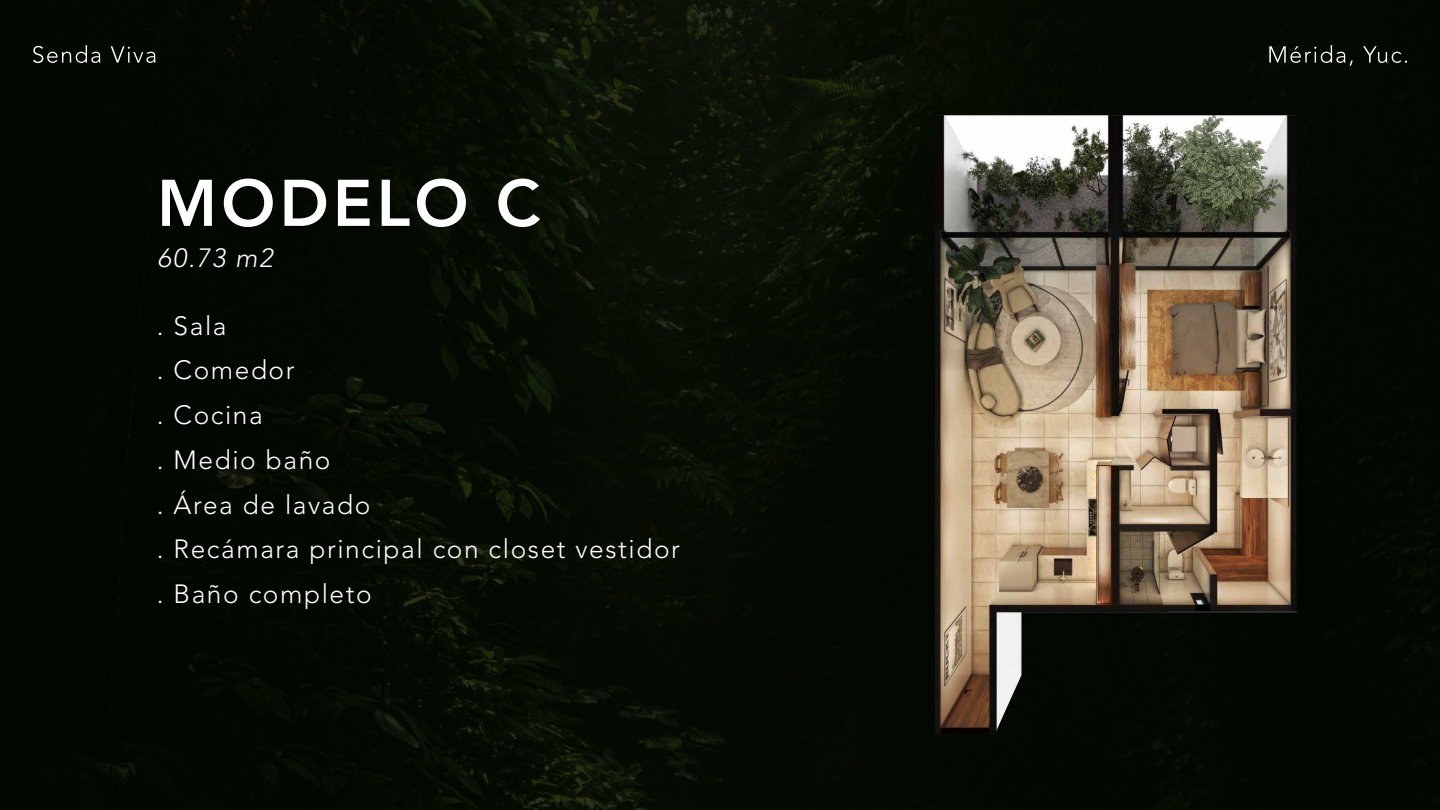
<style>
.page{position:relative;width:1440px;height:810px;background:#fff}
.page>*{position:absolute;margin:0;border:0;box-sizing:border-box;transform-origin:0 0}
.t1{font:800 65.18px "Avenir LT Pro";letter-spacing:.06em;color:#fff}
.t2{font:300 26.25px/44.8px "Avenir LT Pro";letter-spacing:.06em;color:#fff}
.t3{font:italic 300 26.25px "Avenir LT Pro";color:#fff}
</style>
<div class="page">
<div style="left:0;top:0;width:1439px;height:810px;background:#000600"></div>
<img style="left:934px;top:115px;width:362px;height:619px">
<svg style="left:1269px;top:45px;width:83px;height:21px"></svg>
<svg style="left:1363px;top:46px;width:43px;height:17px"></svg>
<svg style="left:33px;top:45px;width:67px;height:18px"></svg>
<svg style="left:111px;top:46px;width:44px;height:17px"></svg>
<h1 class="t1" style="left:157px;top:165px;width:385px">MODELO C</h1>
<p class="t3" style="left:158px;top:242px;width:117px">60.73 m2</p>
<p class="t2" style="left:157px;top:303px;width:524px">. Sala<br>. Comedor<br>. Cocina<br>. Medio baño<br>. Área de lavado<br>. Recámara principal con closet vestidor . Baño completo</p>
</div>
